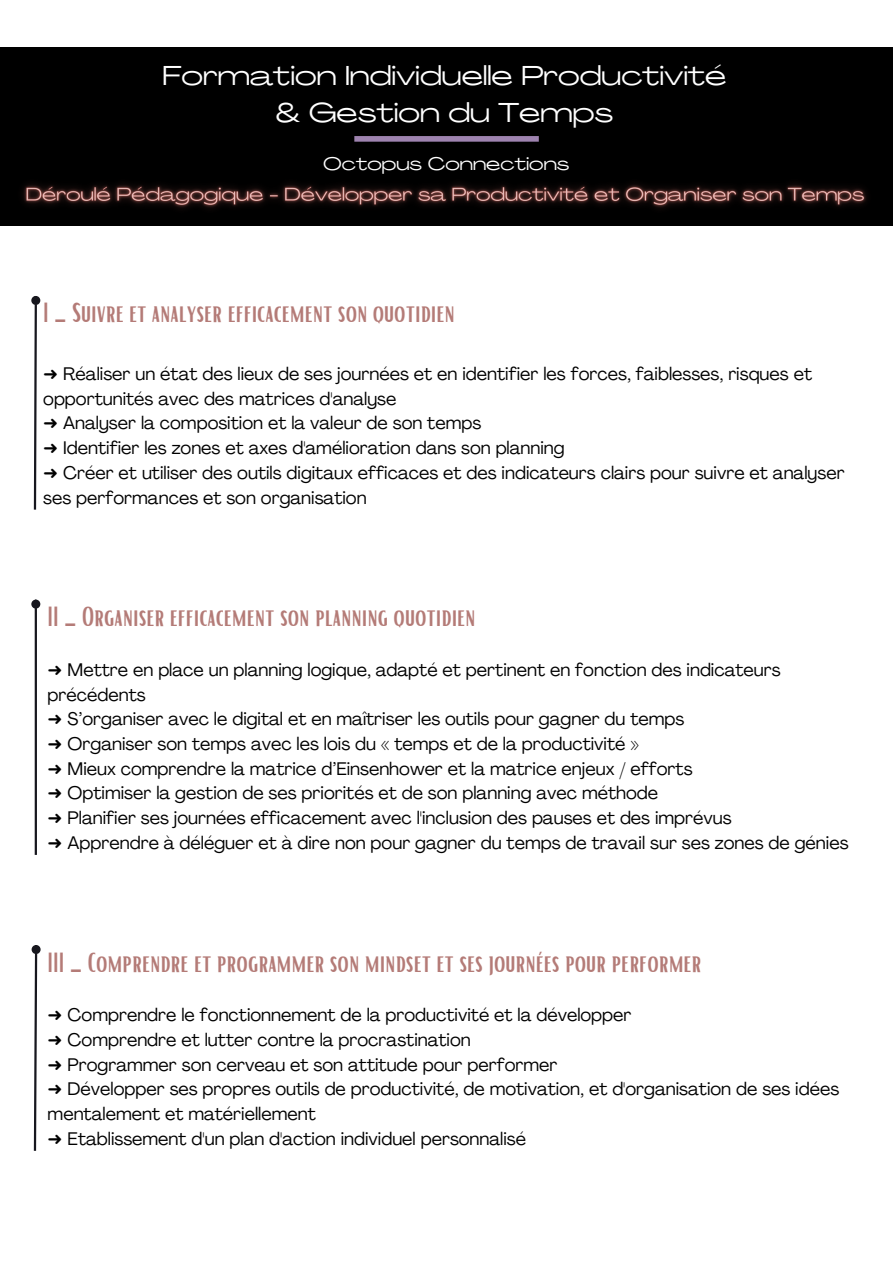
<style>
.page{position:relative;width:893px;height:1264px;background:#fff}
.page>*{position:absolute;margin:0;border:0;box-sizing:border-box;transform-origin:0 0}
.t1{font:27px "Bright";color:#b47b77}
.t2{font:27px "Agrandir Grand";color:#fff}
.t3{font:18px/24.8px "Agrandir";color:#000}
.t4{font:18px "Agrandir Grand";color:#fff}
.s1{font-family:"DejaVu Sans"}
</style>
<div class="page">
<div style="left:0;top:47px;width:892px;height:178px;background:#000"></div>
<div style="left:354px;top:136px;width:184px;height:6px;background:#9e83af"></div>
<img style="left:23px;top:184px;width:844px;height:25px">
<svg style="left:33px;top:305px;width:4px;height:205px"></svg>
<div style="left:32px;top:297px;width:7px;height:7px;background:#17171e;border-radius:50%"></div>
<div style="left:31px;top:296px;width:9px;height:9px;border:2px solid #17171e;border-radius:50%"></div>
<hr style="left:35px;top:608px;width:2px;height:246px;background:#17171e">
<div style="left:32px;top:600px;width:7px;height:7px;background:#17171e;border-radius:50%"></div>
<div style="left:31px;top:599px;width:9px;height:9px;border:2px solid #17171e;border-radius:50%"></div>
<svg style="left:33px;top:948px;width:5px;height:203px"></svg>
<div style="left:32px;top:945px;width:9px;height:9px;border:2px solid #17171e;border-radius:50%"></div>
<p class="t2" style="left:162px;top:64px;width:565px">Formation Individuelle Productivité</p>
<p class="t2" style="left:276px;top:102px;width:339px">&amp; Gestion du Temps</p>
<p class="t4" style="left:323px;top:157px;width:247px">Octopus Connections</p>
<p class="t1" style="left:43px;top:295px;width:413px">I _ Suivre et analyser efficacement son quotidien</p>
<p class="t3" style="left:43px;top:363px;width:770px"><span class="s1">➜</span> Réaliser un état des lieux de ses journées et en identifier les forces, faiblesses, risques et opportunités avec des matrices d'analyse</p>
<p class="t3" style="left:43px;top:412px;width:439px"><span class="s1">➜</span> Analyser la composition et la valeur de son temps</p>
<p class="t3" style="left:43px;top:437px;width:523px"><span class="s1">➜</span> Identifier les zones et axes d'amélioration dans son planning</p>
<p class="t3" style="left:43px;top:462px;width:802px"><span class="s1">➜</span> Créer et utiliser des outils digitaux efficaces et des indicateurs clairs pour suivre et analyser ses performances et son organisation</p>
<p class="t1" style="left:48px;top:599px;width:429px">II _ Organiser efficacement son planning quotidien</p>
<p class="t3" style="left:48px;top:659px;width:734px"><span class="s1">➜</span> Mettre en place un planning logique, adapté et pertinent en fonction des indicateurs précédents</p>
<p class="t3" style="left:48px;top:708px;width:638px"><span class="s1">➜</span> S’organiser avec le digital et en maîtriser les outils pour gagner du temps</p>
<p class="t3" style="left:48px;top:733px;width:593px"><span class="s1">➜</span> Organiser son temps avec les lois du « temps et de la productivité »</p>
<p class="t3" style="left:48px;top:757px;width:646px"><span class="s1">➜</span> Mieux comprendre la matrice d’Einsenhower et la matrice enjeux / efforts</p>
<p class="t3" style="left:48px;top:782px;width:612px"><span class="s1">➜</span> Optimiser la gestion de ses priorités et de son planning avec méthode</p>
<p class="t3" style="left:48px;top:807px;width:685px"><span class="s1">➜</span> Planifier ses journées efficacement avec l'inclusion des pauses et des imprévus</p>
<p class="t3" style="left:48px;top:832px;width:802px"><span class="s1">➜</span> Apprendre à déléguer et à dire non pour gagner du temps de travail sur ses zones de génies</p>
<p class="t1" style="left:48px;top:944px;width:655px">III _ Comprendre et programmer son mindset et ses journées pour performer</p>
<p class="t3" style="left:48px;top:1004px;width:585px"><span class="s1">➜</span> Comprendre le fonctionnement de la productivité et la développer</p>
<p class="t3" style="left:48px;top:1028px;width:424px"><span class="s1">➜</span> Comprendre et lutter contre la procrastination</p>
<p class="t3" style="left:48px;top:1053px;width:511px"><span class="s1">➜</span> Programmer son cerveau et son attitude pour performer</p>
<p class="t3" style="left:48px;top:1078px;width:793px"><span class="s1">➜</span> Développer ses propres outils de productivité, de motivation, et d'organisation de ses idées mentalement et matériellement</p>
<p class="t3" style="left:48px;top:1127px;width:480px"><span class="s1">➜</span> Etablissement d'un plan d'action individuel personnalisé</p>
</div>
